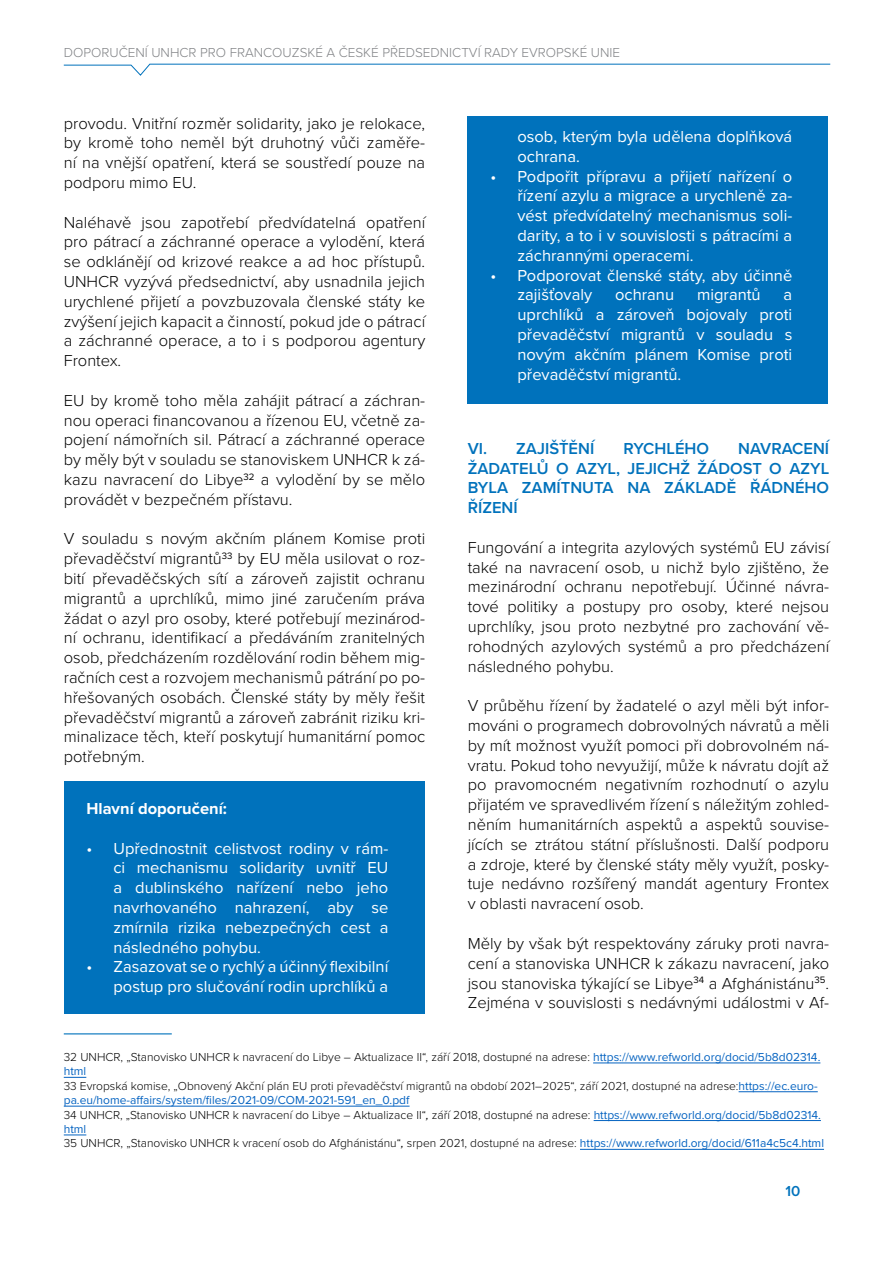
<style>
.page{position:relative;width:893px;height:1263px;background:#fff}
.page>*{position:absolute;margin:0;border:0;box-sizing:border-box;transform-origin:0 0}
.t1{font:300 16.5px/19.8px "Proxima Nova";color:#000;text-align:justify}
.t2{font:16.5px/19.8px "Proxima Nova";color:#fff;text-align:justify}
.t3{font:600 16.5px/19.8px "Proxima Nova";color:#0072bc;text-align:justify}
.t4{font:700 16.5px "Proxima Nova";color:#fff}
.t5{font:600 15px "Proxima Nova";color:#0072bc}
.t6{font:300 13.5px "Proxima Nova";color:#808285}
.t7{font:300 12px/14.4px "Proxima Nova";color:#000}
.s1{font-weight:400;color:#0563c1}
.s2{font-weight:400;font-style:italic}
</style>
<div class="page">
<svg style="left:63px;top:63px;width:768px;height:13px"></svg>
<hr style="left:64px;top:1033px;width:108px;height:1px;background:#0072bc">
<hr style="left:593px;top:1062px;width:227px;height:1px;background:#0563c1">
<svg style="left:64px;top:1077px;width:22px;height:1px"></svg>
<hr style="left:739px;top:1091px;width:79px;height:1px;background:#0563c1">
<hr style="left:64px;top:1106px;width:346px;height:1px;background:#0563c1">
<hr style="left:594px;top:1120px;width:227px;height:1px;background:#0563c1">
<svg style="left:64px;top:1134px;width:22px;height:1px"></svg>
<hr style="left:580px;top:1149px;width:244px;height:1px;background:#0563c1">
<div style="left:467px;top:116px;width:361px;height:288px;background:#0072bc"></div>
<div style="left:64px;top:781px;width:361px;height:232px;background:#0072bc"></div>
<p class="t6" style="left:64px;top:43px;width:558px">DOPORUČENÍ UNHCR PRO FRANCOUZSKÉ A ČESKÉ PŘEDSEDNICTVÍ RADY EVROPSKÉ UNIE</p>
<p class="t1" style="left:64px;top:112px;width:363px">provodu. Vnitřní rozměr solidarity, jako je relokace, by kromě toho neměl být druhotný vůči zaměře&shy;ní na vnější opatření, která se soustředí pouze na podporu mimo EU.</p>
<p class="t1" style="left:64px;top:211px;width:363px">Naléhavě jsou zapotřebí předvídatelná opatření pro pátrací a záchranné operace a vylodění, která se odklánějí od krizové reakce a ad hoc přístupů.<br>UNHCR vyzývá předsednictví, aby usnadnila jejich urychlené přijetí a povzbuzovala členské státy ke zvýšení jejich kapacit a činností, pokud jde o pátrací a záchranné operace, a to i s podporou agentury Frontex.</p>
<p class="t1" style="left:64px;top:389px;width:363px">EU by kromě toho měla zahájit pátrací a záchran&shy;nou operaci financovanou a řízenou EU, včetně za&shy;pojení námořních sil. Pátrací a záchranné operace by měly být v souladu se stanoviskem UNHCR k zá&shy;kazu navracení do Libye<sup>32</sup> a vylodění by se mělo provádět v bezpečném přístavu.</p>
<p class="t1" style="left:64px;top:528px;width:363px">V souladu s novým akčním plánem Komise proti převaděčství migrantů<sup>33</sup> by EU měla usilovat o roz&shy;bití převaděčských sítí a zároveň zajistit ochranu migrantů a uprchlíků, mimo jiné zaručením práva žádat o azyl pro osoby, které potřebují mezinárod&shy;ní ochranu, identifikací a předáváním zranitelných osob, předcházením rozdělování rodin během mig&shy;račních cest a rozvojem mechanismů pátrání po po&shy;hřešovaných osobách. Členské státy by měly řešit převaděčství migrantů a zároveň zabránit riziku kri&shy;minalizace těch, kteří poskytují humanitární pomoc potřebným.</p>
<p class="t4" style="left:86px;top:796px;width:142px">Hlavní doporučení:</p>
<p class="t2" style="left:113px;top:837px;width:276px;text-indent:-27px">• Upřednostnit celistvost rodiny v rám&shy;ci mechanismu solidarity uvnitř EU a dublinského nařízení nebo jeho navrhovaného nahrazení, aby se zmírnila rizika nebezpečných cest a následného pohybu.</p>
<p class="t2" style="left:86px;top:956px;width:303px;text-align:right">• Zasazovat se o rychlý a účinný flexibilní postup pro slučování rodin uprchlíků a</p>
<p class="t2" style="left:517px;top:126px;width:276px">osob, kterým byla udělena doplňková ochrana.</p>
<p class="t2" style="left:517px;top:165px;width:276px;text-indent:-27px">• Podpořit přípravu a přijetí nařízení o řízení azylu a migrace a urychleně za&shy;vést předvídatelný mechanismus soli&shy;darity, a to i v souvislosti s pátracími a záchrannými operacemi.</p>
<p class="t2" style="left:517px;top:264px;width:276px;text-indent:-27px">• Podporovat členské státy, aby účinně zajišťovaly</p>
<p class="t2" style="left:615px;top:284px;width:61px">ochranu</p>
<p class="t2" style="left:697px;top:284px;width:65px">migrantů</p>
<p class="t2" style="left:517px;top:284px;width:276px;text-indent:266px">a uprchlíků a zároveň bojovaly proti převaděčství migrantů v souladu s novým akčním plánem Komise proti převaděčství migrantů.</p>
<p class="t3" style="left:468px;top:438px;width:363px;text-indent:270px">NAVRACENÍ ŽADATELŮ O AZYL, JEJICHŽ ŽÁDOST O AZYL BYLA ZAMÍTNUTA NA ZÁKLADĚ ŘÁDNÉHO ŘÍZENÍ</p>
<p class="t1" style="left:468px;top:536px;width:363px">Fungování a integrita azylových systémů EU závisí také na navracení osob, u nichž bylo zjištěno, že mezinárodní ochranu nepotřebují. Účinné návra&shy;tové politiky a postupy pro osoby, které nejsou uprchlíky, jsou proto nezbytné pro zachování vě&shy;rohodných azylových systémů a pro předcházení následného pohybu.</p>
<p class="t1" style="left:468px;top:695px;width:363px">V průběhu řízení by žadatelé o azyl měli být infor&shy;mováni o programech dobrovolných návratů a měli by mít možnost využít pomoci při dobrovolném ná&shy;vratu. Pokud toho nevyužijí, může k návratu dojít až po pravomocném negativním rozhodnutí o azylu přijatém ve spravedlivém řízení s náležitým zohled&shy;něním humanitárních aspektů a aspektů souvise&shy;jících se ztrátou státní příslušnosti. Další podporu a zdroje, které by členské státy měly využít, posky&shy;tuje nedávno rozšířený mandát agentury Frontex v oblasti navracení osob.</p>
<p class="t1" style="left:468px;top:932px;width:363px">Měly by však být respektovány záruky proti navra&shy;cení a stanoviska UNHCR k zákazu navracení, jako jsou stanoviska týkající se Libye<sup>34</sup> a Afghánistánu<sup>35</sup>.<br>Zejména v souvislosti s nedávnými událostmi v Af-</p>
<p class="t3" style="left:468px;top:438px;width:128px">VI. ZAJIŠŤĚNÍ</p>
<p class="t3" style="left:623px;top:438px;width:87px">RYCHLÉHO</p>
<p class="t7" style="left:64px;top:1049px;width:762px">32 UNHCR, „Stanovisko UNHCR k navracení do Libye – Aktualizace II“, září 2018, dostupné na adrese: <span class="s1">https://www.refworld.org/docid/5b8d02314. html<br></span>33 Evropská komise, „Obnovený Akční plán EU proti převaděčství migrantů na období 2021–2025“, září 2021, dostupné na adrese:<span class="s1">https://ec.euro&shy;pa.eu/home-affairs/system/files/2021-09/COM-2021-591_en_0.pdf<br></span>34 UNHCR, „Stanovisko UNHCR k navracení do Libye – Aktualizace II“<span class="s2">,</span> září 2018, dostupné na adrese: <span class="s1">https://www.refworld.org/docid/5b8d02314. html<br></span>35 UNHCR, „Stanovisko UNHCR k vracení osob do Afghánistánu“<span class="s2">,</span> srpen 2021, dostupné na adrese: <span class="s1">https://www.refworld.org/docid/611a4c5c4.html</span></p>
<p class="t5" style="left:786px;top:1180px;width:16px">10</p>
</div>
